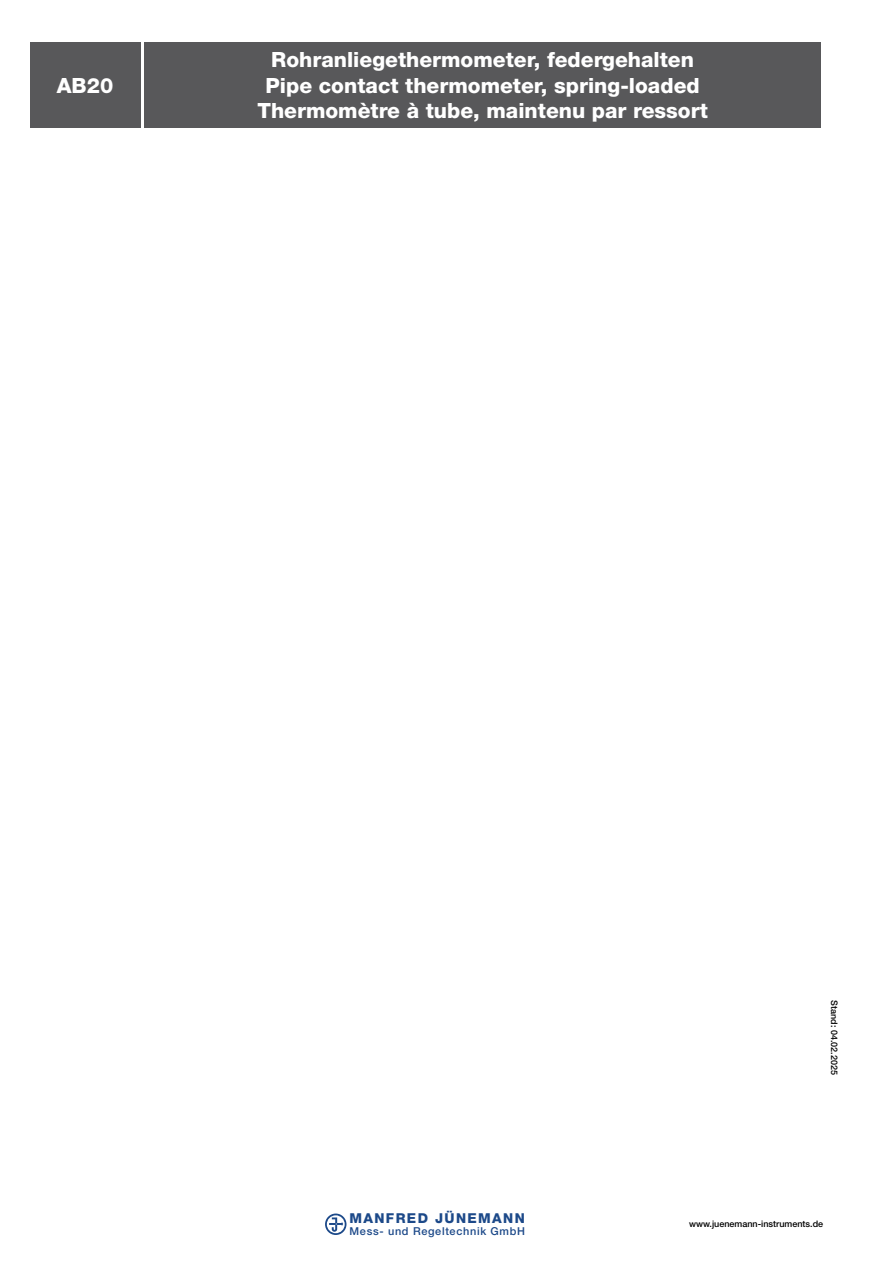
<style>
.page{position:relative;width:893px;height:1263px;background:#fff}
.page>*{position:absolute;margin:0;border:0;box-sizing:border-box;transform-origin:0 0}
.t1{font:800 21px/25.2px "Helvetica Neue LT Std";color:#fff;text-align:center}
.t2{font:800 13.65px "Helvetica Neue LT Std";letter-spacing:.1em;color:#1c4989}
.t3{font:500 10.95px "Helvetica Neue LT Std";letter-spacing:.06em;color:#1c4989}
.t4{font:500 9px "Helvetica Neue LT Std";color:#000}
</style>
<div class="page">
<svg style="left:325px;top:1213px;width:21px;height:22px"></svg>
<div style="left:145px;top:43px;width:676px;height:85px;background:#58585a"></div>
<div style="left:30px;top:43px;width:110px;height:85px;background:#58585a"></div>
<p class="t1" style="left:57px;top:72px;width:58px">AB20</p>
<p class="t1" style="left:257px;top:47px;width:452px">Rohranliegethermometer, federgehalten<br>Pipe contact thermometer, spring-loaded<br>Thermomètre à tube, maintenu par ressort</p>
<p class="t2" style="left:349px;top:1210px;width:177px">MANFRED JÜNEMANN</p>
<p class="t3" style="left:350px;top:1224px;width:177px">Mess- und Regeltechnik GmbH</p>
<p class="t4" style="left:840px;top:1000px;width:76px;rotate:90deg">Stand: 04.02.2025</p>
<p class="t4" style="left:689px;top:1218px;width:136px">www.juenemann-instruments.de</p>
</div>
